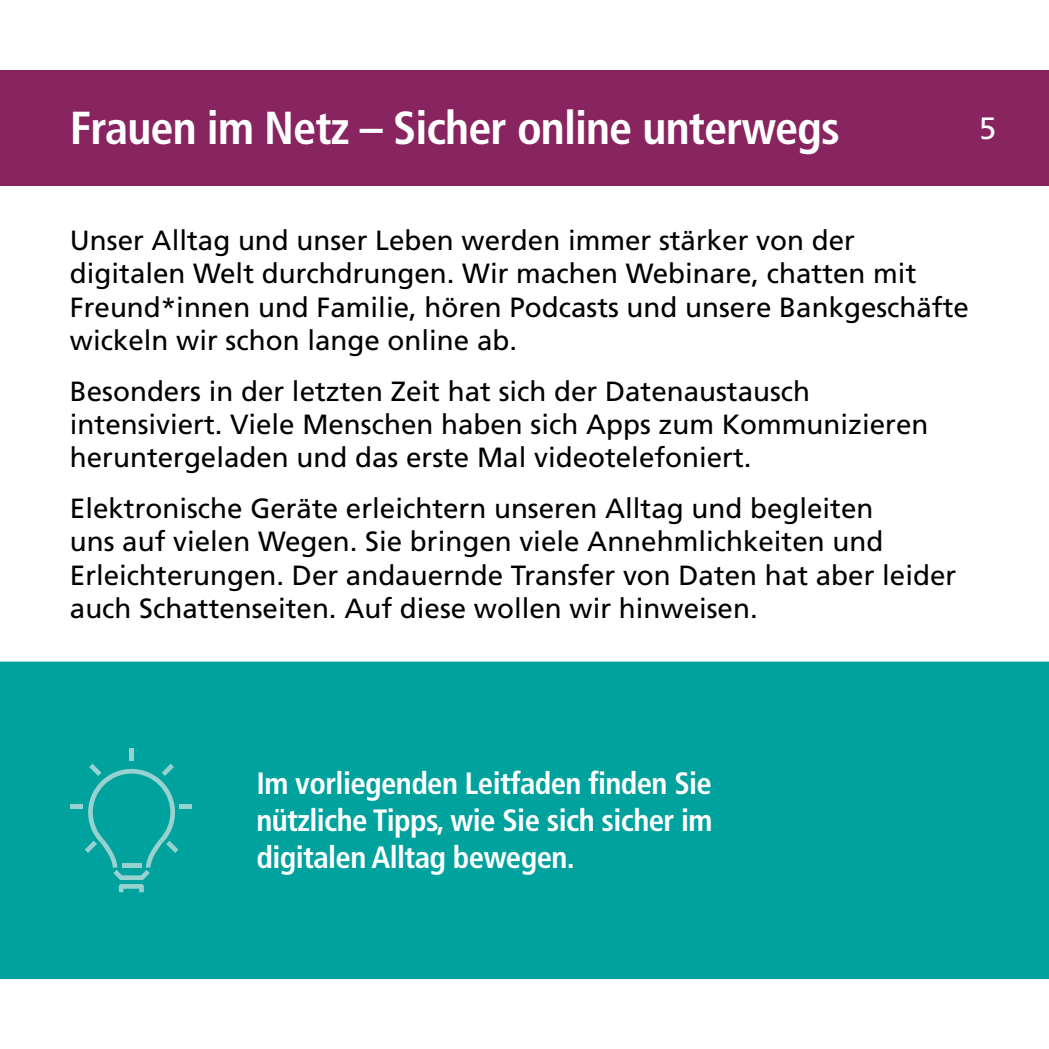
<style>
.page{position:relative;width:1049px;height:1049px;background:#fff}
.page>*{position:absolute;margin:0;border:0;box-sizing:border-box;transform-origin:0 0}
.t1{font:700 condensed 46.25px "Frutiger";letter-spacing:-.02em;color:#fff}
.t2{font:700 condensed 30.75px/37px "Frutiger";letter-spacing:-.02em;color:#fff;text-align:justify}
.t3{font:30.75px "Frutiger";color:#fff}
.t4{font:27.75px/33.2px "Frutiger";color:#000}
</style>
<div class="page">
<div style="left:0;top:661px;width:1049px;height:318px;background:#00a29e"></div>
<div style="left:129px;top:748px;width:5px;height:13px;background:#97d2d0"></div>
<hr style="left:70px;top:804px;width:13px;height:4px;background:#97d2d0">
<hr style="left:180px;top:804px;width:12px;height:4px;background:#97d2d0">
<svg style="left:85px;top:764px;width:93px;height:128px;background:#17a9a5"></svg>
<div style="left:0;top:70px;width:1049px;height:116px;background:#882560"></div>
<h1 class="t1" style="left:70px;top:100px;width:771px">Frauen im Netz – Sicher online unterwegs</h1>
<p class="t3" style="left:979px;top:111px;width:19px">5</p>
<p class="t4" style="left:70px;top:223px;width:900px">Unser Alltag und unser Leben werden immer stärker von der digitalen Welt durchdrungen. Wir machen Webinare, chatten mit Freund*innen und Familie, hören Podcasts und unsere Bankgeschäfte wickeln wir schon lange online ab.</p>
<p class="t4" style="left:70px;top:374px;width:860px">Besonders in der letzten Zeit hat sich der Datenaustausch intensiviert. Viele Menschen haben sich Apps zum Kommunizieren heruntergeladen und das erste Mal videotelefoniert.</p>
<p class="t4" style="left:70px;top:491px;width:888px">Elektronische Geräte erleichtern unseren Alltag und begleiten<br>uns auf vielen Wegen. Sie bringen viele Annehmlichkeiten und Erleichterungen. Der andauernde Transfer von Daten hat aber leider auch Schattenseiten. Auf diese wollen wir hinweisen.</p>
<p class="t2" style="left:256px;top:765px;width:458px">Im vorliegenden Leitfaden finden Sie nützliche Tipps, wie Sie sich sicher im digitalen Alltag bewegen.</p>
</div>
